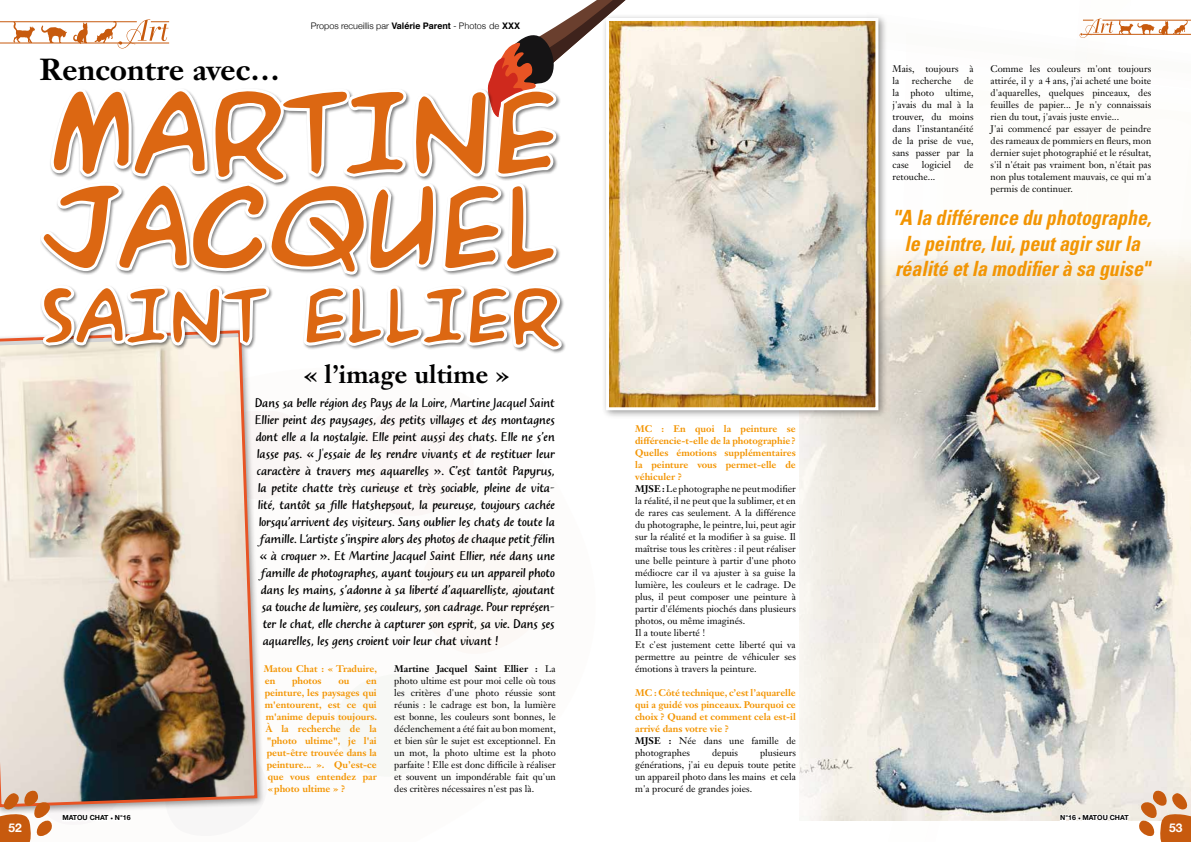
<style>
.page{position:relative;width:1191px;height:842px;background:#fff}
.page>*{position:absolute;margin:0;border:0;box-sizing:border-box;transform-origin:0 0}
.t1{font:100px "ACME Explosive";letter-spacing:.02em;color:#dc6712;scale:1.1 1}
.t2{font:100px "ACME Explosive";letter-spacing:.02em;color:#dc6712;scale:1.06 1}
.t3{font:66px "ACME Explosive";letter-spacing:.02em;color:#dc6712;scale:1.1 1}
.t4{font:30px "Janson Text Bold Os F";color:#000}
.t5{font:25px "Janson Text Bold Os F";color:#000}
.t6{font:italic 700 condensed 21px/25.2px "Univers";color:#f39400;text-align:center;scale:.94 1}
.t7{font:14px "Jesper";color:#000}
.t8{font:700 12px "Helvetica Neue";color:#fff}
.t9{font:9.5px/12px "Janson Text";color:#000}
.t10{font:9.5px/12px "Janson Text Bold Os F";color:#f39400;text-align:justify}
.t11{font:9.5px "Janson Text Bold Os F";color:#000}
.t12{font:300 9px "Helvetica Neue";color:#000}
.t13{font:700 7px "Helvetica Neue";color:#000}
.s1{font-family:"Helvetica";font-weight:700}
.s2{font-family:"Helvetica"}
.s3{font-family:"Janson Text"}
.s4{font-family:"Janson Text Bold Os F"}
.s5{font-family:"Minion Pro";font-weight:400}
.s6{font-family:"Minion Pro"}
</style>
<div class="page">
<img style="left:799px;top:419px;width:67px;height:401px">
<div style="left:0;top:326px;width:265px;height:489px;background:#000;opacity:.4"></div>
<img style="left:0;top:329px;width:259px;height:480px">
<div style="left:601px;top:13px;width:286px;height:406px;background:#000;opacity:.4"></div>
<img style="left:610px;top:22px;width:256px;height:384px">
<hr style="left:0;top:43px;width:169px;height:1px;background:#c75a0e">
<hr style="left:0;top:21px;width:137px;height:1px;background:#c75a0e">
<img style="left:866px;top:13px;width:325px;height:829px">
<svg style="left:13px;top:0;width:670px;height:353px"></svg>
<svg style="left:0;top:742px;width:133px;height:100px"></svg>
<h3 class="t4" style="left:40px;top:51px;width:242px">Rencontre avec…</h3>
<p class="t12" style="left:311px;top:18px;width:211px">Propos recueillis par <span class="s1">Valérie Parent</span> <span class="s2">- Photos de</span> <span class="s1">XXX</span></p>
<h1 class="t1" style="left:47px;top:99px;width:464px">MARTINE</h1>
<h1 class="t2" style="left:43px;top:193px;width:485px">JACQUEL</h1>
<h2 class="t3" style="left:40px;top:293px;width:471px">SAINT ELLIER</h2>
<h3 class="t5" style="left:304px;top:358px;width:207px">« l’image ultime »</h3>
<h3 class="t7" style="left:255px;top:395px;width:301px">Dans sa belle région des Pays de la Loire, Martine Jacquel Saint</h3>
<h3 class="t7" style="left:255px;top:412px;width:302px">Ellier peint des paysages, des petits villages et des montagnes</h3>
<h3 class="t7" style="left:256px;top:429px;width:300px">dont elle a la nostalgie. Elle peint aussi des chats. Elle ne s’en</h3>
<h3 class="t7" style="left:257px;top:446px;width:299px">lasse pas. « J'essaie de les rendre vivants et de restituer leur</h3>
<h3 class="t7" style="left:257px;top:463px;width:300px">caractère à travers mes aquarelles ». C’est tantôt Papyrus,</h3>
<h3 class="t7" style="left:258px;top:480px;width:299px">la petite chatte très curieuse et très sociable, pleine de vita-</h3>
<h3 class="t7" style="left:258px;top:497px;width:299px">lité, tantôt sa fille Hatshepsout, la peureuse, toujours cachée</h3>
<h3 class="t7" style="left:259px;top:514px;width:298px">lorsqu’arrivent des visiteurs. Sans oublier les chats de toute la</h3>
<h3 class="t7" style="left:260px;top:531px;width:297px">famille. L‘artiste s’inspire alors des photos de chaque petit félin</h3>
<h3 class="t7" style="left:260px;top:548px;width:297px">« à croquer ». Et Martine Jacquel Saint Ellier, née dans une</h3>
<h3 class="t7" style="left:261px;top:565px;width:295px">famille de photographes, ayant toujours eu un appareil photo</h3>
<h3 class="t7" style="left:261px;top:582px;width:296px">dans les mains, s’adonne à sa liberté d’aquarelliste, ajoutant</h3>
<h3 class="t7" style="left:262px;top:599px;width:294px">sa touche de lumière, ses couleurs, son cadrage. Pour représen-</h3>
<h3 class="t7" style="left:263px;top:616px;width:293px">ter le chat, elle cherche à capturer son esprit, sa vie. Dans ses</h3>
<h3 class="t7" style="left:263px;top:633px;width:237px">aquarelles, les gens croient voir leur chat vivant !</h3>
<p class="t10" style="left:264px;top:663px;width:115px">Matou Chat : « Traduire, en</p>
<p class="t10" style="left:292px;top:675px;width:31px">photos</p>
<p class="t10" style="left:338px;top:675px;width:13px">ou</p>
<p class="t10" style="left:366px;top:675px;width:12px">en</p>
<p class="t10" style="left:265px;top:687px;width:113px">peinture, les paysages qui</p>
<p class="t10" style="left:265px;top:699px;width:113px">m'entourent, est ce qui</p>
<p class="t10" style="left:266px;top:711px;width:113px">m'anime depuis toujours.</p>
<p class="t10" style="left:266px;top:723px;width:113px">À la recherche de la</p>
<p class="t10" style="left:267px;top:735px;width:111px">"photo ultime", je l'ai</p>
<p class="t10" style="left:267px;top:747px;width:112px">peut-être trouvée dans la</p>
<p class="t10" style="left:267px;top:759px;width:112px">peinture... ». Qu’est-ce</p>
<p class="t10" style="left:268px;top:771px;width:111px">que vous entendez par</p>
<p class="t10" style="left:268px;top:783px;width:79px">«photo ultime » ?</p>
<p class="t11" style="left:394px;top:663px;width:163px">Martine Jacquel Saint Ellier : <span class="s3">La</span></p>
<p class="t9" style="left:394px;top:675px;width:163px;text-align:justify">photo ultime est pour moi celle où tous les critères d'une photo réussie sont réunis : le cadrage est bon, la lumière est bonne, les couleurs sont bonnes, le déclenchement a été fait au bon moment, et bien sûr le sujet est exceptionnel. En un mot, la photo ultime est la photo parfaite ! Elle est donc difficile à réaliser et souvent un impondérable fait qu'un des critères nécessaires n'est pas là.</p>
<p class="t10" style="left:635px;top:423px;width:162px">MC : En quoi la peinture se différencie-t-elle de la photographie?<br>Quelles émotions supplémentaires la peinture vous permet-elle de véhiculer ?</p>
<p class="t9" style="left:635px;top:483px;width:162px"><span class="s4">MJSE :</span> Le photographe ne peut modifier la réalité, il ne peut que la sublimer, et en de rares cas seulement. A la différence du photographe, le peintre, lui, peut agir sur la réalité et la modifier à sa guise. Il maîtrise tous les critères : il peut réaliser une belle peinture à partir d'une photo médiocre car il va ajuster à sa guise la lumière, les couleurs et le cadrage. De plus, il peut composer une peinture à partir d'éléments piochés dans plusieurs photos, ou même imaginés.<br>Il a toute liberté !<br>Et c'est justement cette liberté qui va permettre au peintre de véhiculer ses émotions à travers la peinture.</p>
<p class="t10" style="left:635px;top:687px;width:162px">MC : Côté technique, c’est l’aquarelle qui a guidé vos pinceaux. Pourquoi ce choix ? Quand et comment cela est-il arrivé dans votre vie ?</p>
<p class="t9" style="left:635px;top:735px;width:162px"><span class="s4">MJSE :</span> Née dans une famille de photographes</p>
<p class="t9" style="left:635px;top:747px;width:162px;text-align:justify;text-indent:125px">plusieurs générations, j'ai eu depuis toute petite un appareil photo dans les mains et cela m'a procuré de grandes joies.</p>
<p class="t9" style="left:712px;top:747px;width:27px">depuis</p>
<p class="t9" style="left:892px;top:63px;width:82px">Mais, toujours à la</p>
<p class="t9" style="left:892px;top:75px;width:82px;text-align:justify;text-indent:71px">de la photo ultime, j'avais du mal à la trouver, du moins dans l'instantanéité de la prise de vue, sans passer par la case</p>
<p class="t9" style="left:912px;top:75px;width:41px">recherche</p>
<p class="t9" style="left:922px;top:159px;width:31px">logiciel</p>
<p class="t9" style="left:964px;top:159px;width:11px">de</p>
<p class="t9" style="left:892px;top:171px;width:44px">retouche...</p>
<p class="t9" style="left:990px;top:63px;width:162px">Comme les couleurs m'ont toujours attirée, il y a 4 ans, j’ai acheté une boite d'aquarelles, quelques pinceaux, des feuilles de papier... Je n'y connaissais rien du tout, j'avais juste envie...<br>J'ai commencé par essayer de peindre des rameaux de pommiers en fleurs, mon dernier sujet photographié et le résultat, s'il n'était pas vraiment bon, n'était pas non plus totalement mauvais, ce qui m'a</p>
<p class="t9" style="left:990px;top:183px;width:84px">permis de continuer.</p>
<h3 class="t6" style="left:893px;top:205px;width:276px">"A la différence du photographe, le peintre, lui, peut agir sur la réalité et la modifier à sa guise"</h3>
<p class="t13" style="left:62px;top:812px;width:70px">MATOU CHAT <span class="s5">•</span> N°16</p>
<p class="t13" style="left:1060px;top:812px;width:70px">N°16 <span class="s6">•</span> MATOU CHAT</p>
<p class="t8" style="left:9px;top:818px;width:15px">52</p>
<p class="t8" style="left:1169px;top:818px;width:15px">53</p>
</div>
